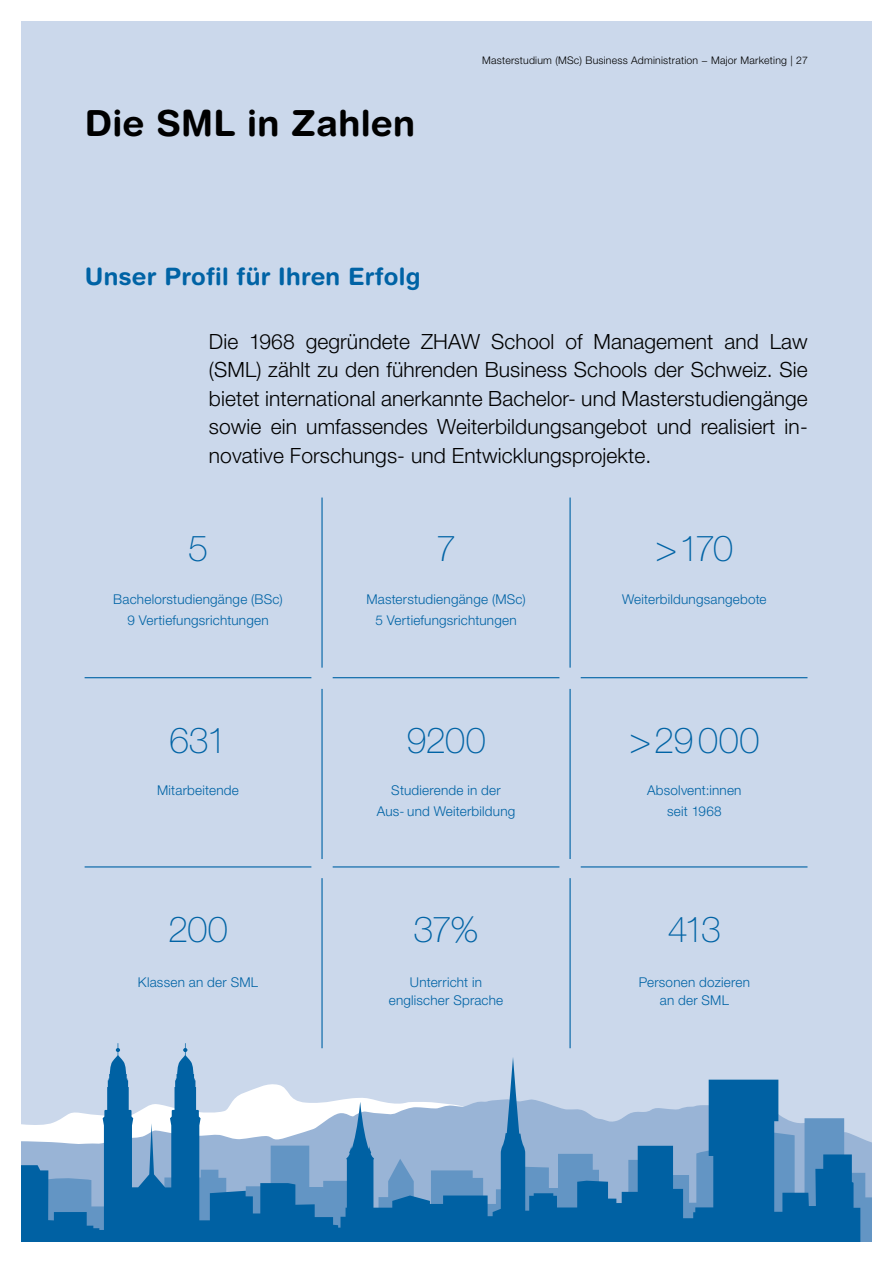
<style>
.page{position:relative;width:893px;height:1263px;background:#fff}
.page>*{position:absolute;margin:0;border:0;box-sizing:border-box;transform-origin:0 0}
.t1{font:100 36px "Helvetica Neue LT Pro";letter-spacing:-.02em;color:#0063a5}
.t2{font:700 36px "Helvetica Rounded LT Std";letter-spacing:.005em;color:#000}
.t3{font:700 24px "Helvetica Rounded LT Std";letter-spacing:.01em;color:#0063a5}
.t4{font:300 21px/28.5px "Helvetica Neue LT Pro";letter-spacing:.005em;color:#000;text-align:justify}
.t5{font:300 13.5px/21.3px "Helvetica Neue LT Pro";letter-spacing:.015em;color:#0063a5;text-align:center}
.t6{font:300 10.5px "Helvetica Neue LT Pro";letter-spacing:.02em;color:#000}
</style>
<div class="page">
<div style="left:21px;top:21px;width:851px;height:1221px;background:#cbd8eb"></div>
<svg style="left:860px;top:1138px;width:12px;height:104px"></svg>
<svg style="left:21px;top:1043px;width:839px;height:199px"></svg>
<hr style="left:321px;top:497px;width:2px;height:171px;background:#0063a5">
<hr style="left:569px;top:497px;width:2px;height:171px;background:#0063a5">
<hr style="left:321px;top:689px;width:2px;height:170px;background:#0063a5">
<hr style="left:321px;top:878px;width:2px;height:170px;background:#0063a5">
<hr style="left:569px;top:689px;width:2px;height:170px;background:#0063a5">
<hr style="left:569px;top:878px;width:2px;height:170px;background:#0063a5">
<hr style="left:85px;top:677px;width:226px;height:1px;background:#0063a5">
<hr style="left:85px;top:866px;width:226px;height:1px;background:#0063a5">
<hr style="left:333px;top:677px;width:226px;height:1px;background:#0063a5">
<hr style="left:333px;top:866px;width:226px;height:1px;background:#0063a5">
<hr style="left:581px;top:677px;width:226px;height:1px;background:#0063a5">
<hr style="left:581px;top:866px;width:226px;height:1px;background:#0063a5">
<h1 class="t2" style="left:85px;top:101px;width:332px">Die SML in Zahlen</h1>
<p class="t3" style="left:85px;top:262px;width:337px">Unser Profil für Ihren Erfolg</p>
<p class="t6" style="left:483px;top:54px;width:326px">Masterstudium (MSc) Business Administration – Major Marketing | 27</p>
<p class="t6" style="left:701px;top:54px;width:8px">−</p>
<p class="t4" style="left:209px;top:327px;width:600px">Die 1968 gegründete ZHAW School of Management and Law (SML) zählt zu den führenden Business Schools der Schweiz. Sie bietet international anerkannte Bachelor- und Masterstudiengänge sowie ein umfassendes Weiterbildungsangebot und realisiert in&shy;novative Forschungs- und Entwicklungsprojekte.</p>
<h1 class="t1" style="left:188px;top:527px;width:22px">5</h1>
<h1 class="t1" style="left:436px;top:527px;width:22px">7</h1>
<h1 class="t1" style="left:656px;top:527px;width:79px">&gt;170</h1>
<p class="t5" style="left:113px;top:588px;width:171px">Bachelorstudiengänge (BSc)<br>9 Vertiefungsrichtungen</p>
<p class="t5" style="left:366px;top:588px;width:161px">Masterstudiengänge (MSc)<br>5 Vertiefungsrichtungen</p>
<p class="t5" style="left:622px;top:588px;width:146px">Weiterbildungsangebote</p>
<h1 class="t1" style="left:169px;top:718px;width:59px">631</h1>
<h1 class="t1" style="left:406px;top:718px;width:81px">9200</h1>
<h1 class="t1" style="left:629px;top:718px;width:132px">&gt;29000</h1>
<p class="t5" style="left:157px;top:779px;width:83px">Mitarbeitende</p>
<p class="t5" style="left:377px;top:779px;width:140px">Studierende in der<br>Aus- und Weiterbildung</p>
<p class="t5" style="left:647px;top:779px;width:96px">Absolvent:innen seit 1968</p>
<h1 class="t1" style="left:168px;top:908px;width:61px">200</h1>
<h1 class="t1" style="left:414px;top:908px;width:66px">37%</h1>
<h1 class="t1" style="left:668px;top:908px;width:55px">413</h1>
<p class="t5" style="left:138px;top:971px;width:122px">Klassen an der SML</p>
<p class="t5" style="left:389px;top:972px;width:116px;line-height:18px">Unterricht in englischer Sprache</p>
<p class="t5" style="left:639px;top:972px;width:113px;line-height:18px">Personen dozieren an der SML</p>
</div>
